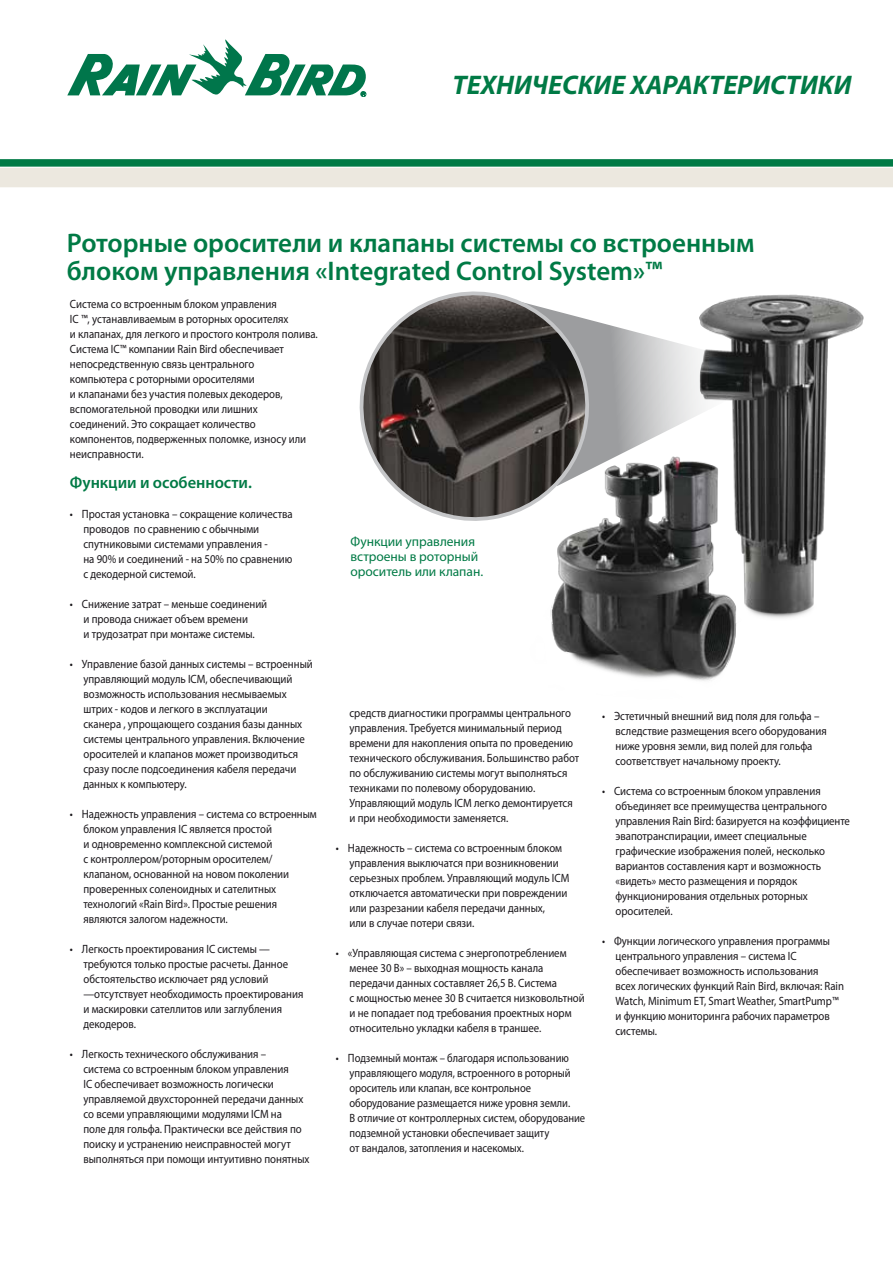
<style>
.page{position:relative;width:893px;height:1263px;background:#fff}
.page>*{position:absolute;margin:0;border:0;box-sizing:border-box;transform-origin:0 0}
.t1{font:600 27px/28.5px "Myriad Pro";color:#007a45}
.t2{font:italic 700 27px "Myriad Pro";color:#007a45}
.t3{font:600 16.5px "Myriad Pro";letter-spacing:-.005em;color:#007a45}
.t4{font:13.5px/15px "Myriad Pro";letter-spacing:-.005em;color:#007a45}
.t5{font:12px/15px "Myriad Pro";letter-spacing:-.005em;color:#1a171b;scale:.9 1}
.t6{font:12px/15px "Myriad Pro";letter-spacing:-.005em;color:#1a171b;scale:.88 1}
</style>
<div class="page">
<img style="left:550px;top:294px;width:314px;height:387px">
<svg style="left:596px;top:300px;width:132px;height:186px"></svg>
<svg style="left:359px;top:291px;width:237px;height:237px"></svg>
<div style="left:0;top:159px;width:893px;height:8px;background:#007a45"></div>
<div style="left:0;top:168px;width:893px;height:19px;background:#ece8df"></div>
<svg style="left:67px;top:39px;width:299px;height:58px"></svg>
<h1 class="t2" style="left:452px;top:68px;width:401px">ТЕХНИЧЕСКИЕ ХАРАКТЕРИСТИКИ</h1>
<h1 class="t1" style="left:67px;top:228px;width:689px">Роторные оросители и клапаны системы со встроенным блоком управления «Integrated Control System»™</h1>
<p class="t5" style="left:70px;top:296px;width:277px">Система со встроенным блоком управления<br>IC ™, устанавливаемым в роторных оросителях<br>и клапанах, для легкого и простого контроля полива.<br>Система IC™ компании Rain Bird обеспечивает непосредственную связь центрального<br>компьютера с роторными оросителями<br>и клапанами без участия полевых декодеров, вспомогательной проводки или лишних соединений. Это сокращает количество компонентов, подверженных поломке, износу или неисправности.</p>
<h2 class="t3" style="left:70px;top:472px;width:184px">Функции и особенности.</h2>
<p class="t5" style="left:83px;top:506px;width:234px;text-indent:-14px">• Простая установка – сокращение количества проводов по сравнению с обычными спутниковыми системами управления -<br>на 90% и соединений - на 50% по сравнению с декодерной системой.</p>
<p class="t5" style="left:70px;top:596px;width:221px;text-align:center">• Снижение затрат – меньше соединений и провода снижает объем времени<br>и трудозатрат при монтаже системы.</p>
<p class="t5" style="left:83px;top:656px;width:256px;text-indent:-14px">• Управление базой данных системы – встроенный управляющий модуль ICM, обеспечивающий возможность использования несмываемых штрих - кодов и легкого в эксплуатации<br>сканера , упрощающего создания базы данных системы центрального управления. Включение оросителей и клапанов может производиться сразу после подсоединения кабеля передачи данных к компьютеру.</p>
<p class="t5" style="left:83px;top:806px;width:261px;text-indent:-14px">• Надежность управления – система со встроенным блоком управления IC является простой<br>и одновременно комплексной системой<br>с контроллером/роторным оросителем/ клапаном, основанной на новом поколении проверенных соленоидных и сателитных технологий «Rain Bird». Простые решения являются залогом надежности.</p>
<p class="t5" style="left:83px;top:941px;width:246px;text-indent:-14px">• Легкость проектирования IC системы — требуются только простые расчеты. Данное обстоятельство исключает ряд условий —отсутствует необходимость проектирования и маскировки сателлитов или заглубления декодеров.</p>
<p class="t5" style="left:83px;top:1046px;width:253px;text-indent:-14px">• Легкость технического обслуживания –<br>система со встроенным блоком управления<br>IC обеспечивает возможность логически управляемой двухсторонней передачи данных со всеми управляющими модулями ICM на<br>поле для гольфа. Практически все действия по поиску и устранению неисправностей могут выполняться при помощи интуитивно понятных</p>
<p class="t4" style="left:351px;top:533px;width:134px">Функции управления встроены в роторный ороситель или клапан.</p>
<p class="t5" style="left:349px;top:705px;width:257px">средств диагностики программы центрального управления. Требуется минимальный период времени для накопления опыта по проведению технического обслуживания. Большинство работ по обслуживанию системы могут выполняться техниками по полевому оборудованию.<br>Управляющий модуль ICM легко демонтируется и при необходимости заменяется.</p>
<p class="t5" style="left:349px;top:840px;width:246px;text-indent:-14px">• Надежность – система со встроенным блоком управления выключатся при возникновении серьезных проблем. Управляющий модуль ICM отключается автоматически при повреждении или разрезании кабеля передачи данных,<br>или в случае потери связи.</p>
<p class="t5" style="left:349px;top:945px;width:263px;text-indent:-14px">• «Управляющая система с энергопотреблением менее 30 В» – выходная мощность канала передачи данных составляет 26,5 В. Система<br>с мощностью менее 30 В считается низковольтной и не попадает под требования проектных норм относительно укладки кабеля в траншее.</p>
<p class="t6" style="left:349px;top:1050px;width:269px;text-indent:-13px">• Подземный монтаж – благодаря использованию управляющего модуля, встроенного в роторный ороситель или клапан, все контрольное оборудование размещается ниже уровня земли.<br>В отличие от контроллерных систем, оборудование подземной установки обеспечивает защиту<br>от вандалов, затопления и насекомых.</p>
<p class="t5" style="left:615px;top:708px;width:236px;text-indent:-14px">• Эстетичный внешний вид поля для гольфа – вследствие размещения всего оборудования ниже уровня земли, вид полей для гольфа соответствует начальному проекту.</p>
<p class="t5" style="left:615px;top:783px;width:262px;text-indent:-14px">• Система со встроенным блоком управления объединяет все преимущества центрального управления Rain Bird: базируется на коэффициенте эвапотранспирации, имеет специальные графические изображения полей, несколько вариантов составления карт и возможность «видеть» место размещения и порядок функционирования отдельных роторных оросителей.</p>
<p class="t5" style="left:615px;top:933px;width:255px;text-indent:-14px">• Функции логического управления программы центрального управления – система IC обеспечивает возможность использования<br>всех логических функций Rain Bird, включая: Rain Watch, Minimum ET, Smart Weather, SmartPump™ и функцию мониторинга рабочих параметров системы.</p>
</div>
